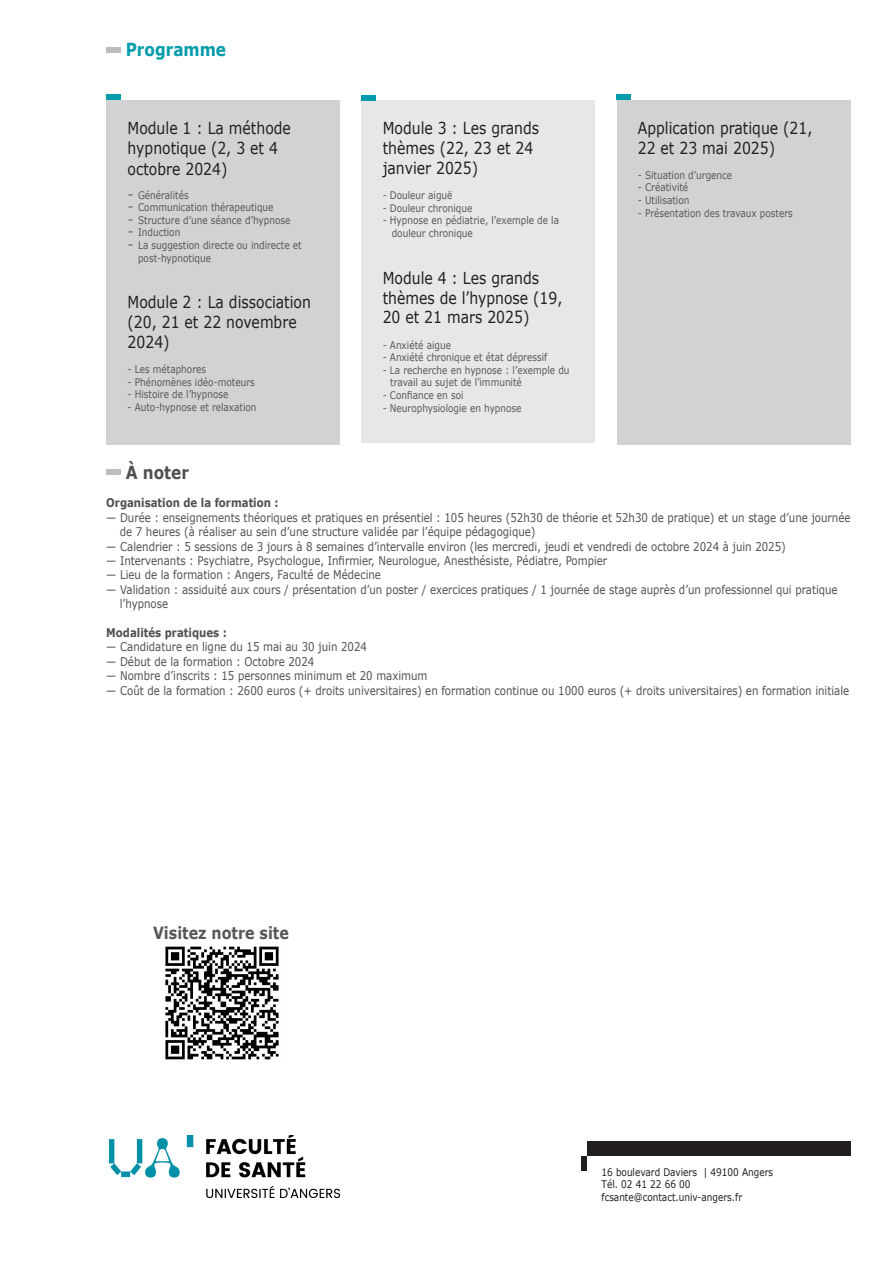
<style>
.page{position:relative;width:893px;height:1263px;background:#fff}
.page>*{position:absolute;margin:0;border:0;box-sizing:border-box;transform-origin:0 0}
.t1{font:700 18px "Verdana";color:#009cac;scale:.85 1}
.t2{font:700 18px "Verdana";color:#4f5252;scale:.85 1}
.t3{font:700 16.8px "Verdana";color:#57585a;scale:.85 1}
.t4{font:16.5px/19.8px "Verdana";color:#231f20;scale:.85 1}
.t5{font:12px/14.4px "Verdana";color:#4f5252;scale:.85 1}
.t6{font:700 12px "Verdana";color:#4f5252;scale:.85 1}
.t7{font:10.5px/12.6px "Verdana";color:#57585a;scale:.85 1}
.t8{font:10.5px "Verdana";color:#231f20;scale:.85 1}
.s1{font-family:"Minion Pro";font-size:18px}
</style>
<div class="page">
<div style="left:581px;top:1156px;width:6px;height:14px;background:#231f20"></div>
<div style="left:587px;top:1142px;width:263px;height:14px;background:#231f20"></div>
<div style="left:106px;top:47px;width:14px;height:6px;background:#bcbdc0"></div>
<img style="left:110px;top:1135px;width:230px;height:62px">
<div style="left:106px;top:469px;width:14px;height:6px;background:#bcbdc0"></div>
<div style="left:106px;top:100px;width:234px;height:345px;background:#d1d2d4"></div>
<div style="left:106px;top:94px;width:14px;height:6px;background:#009cac"></div>
<div style="left:361px;top:101px;width:234px;height:342px;background:#e6e7e9"></div>
<div style="left:617px;top:100px;width:233px;height:345px;background:#d1d2d4"></div>
<div style="left:617px;top:94px;width:14px;height:6px;background:#009cac"></div>
<div style="left:361px;top:95px;width:15px;height:6px;background:#009cac"></div>
<img style="left:165px;top:946px;width:114px;height:114px">
<h1 class="t1" style="left:126px;top:37px;width:120px">Programme</h1>
<p class="t4" style="left:128px;top:118px;width:194px">Module 1 : La méthode hypnotique (2, 3 et 4</p>
<p class="t4" style="left:128px;top:159px;width:119px">octobre 2024)</p>
<p class="t7" style="left:128px;top:189px;width:73px"><span class="s1">-</span> Généralités</p>
<p class="t7" style="left:128px;top:201px;width:173px"><span class="s1">-</span> Communication thérapeutique</p>
<p class="t7" style="left:128px;top:214px;width:193px"><span class="s1">-</span> Structure d’une séance d’hypnose</p>
<p class="t7" style="left:128px;top:226px;width:64px"><span class="s1">-</span> Induction</p>
<p class="t7" style="left:138px;top:239px;width:194px;text-indent:-10px"><span class="s1">-</span> La suggestion directe ou indirecte et post-hypnotique</p>
<p class="t4" style="left:128px;top:292px;width:217px">Module 2 : La dissociation (20, 21 et 22 novembre<br>2024)</p>
<p class="t7" style="left:128px;top:363px;width:94px">- Les métaphores</p>
<p class="t7" style="left:128px;top:376px;width:151px">- Phénomènes idéo-moteurs</p>
<p class="t7" style="left:128px;top:388px;width:120px">- Histoire de l’hypnose</p>
<p class="t7" style="left:128px;top:401px;width:153px">- Auto-hypnose et relaxation</p>
<p class="t4" style="left:383px;top:118px;width:186px">Module 3 : Les grands thèmes (22, 23 et 24 janvier 2025)</p>
<p class="t7" style="left:383px;top:189px;width:84px">- Douleur aiguë</p>
<p class="t7" style="left:383px;top:202px;width:107px">- Douleur chronique</p>
<p class="t7" style="left:392px;top:214px;width:198px;text-indent:-9px">- Hypnose en pédiatrie, l’exemple de la douleur chronique</p>
<p class="t4" style="left:383px;top:268px;width:213px">Module 4 : Les grands thèmes de l’hypnose (19,<br>20 et 21 mars 2025)</p>
<p class="t7" style="left:383px;top:338px;width:82px">- Anxiété aigue</p>
<p class="t7" style="left:383px;top:351px;width:195px">- Anxiété chronique et état dépressif</p>
<p class="t7" style="left:390px;top:364px;width:213px;text-indent:-8px">- La recherche en hypnose : l’exemple du travail au sujet de l’immunité</p>
<p class="t7" style="left:383px;top:389px;width:97px">- Confiance en soi</p>
<p class="t7" style="left:383px;top:401px;width:165px">- Neurophysiologie en hypnose</p>
<p class="t4" style="left:638px;top:118px;width:207px">Application pratique (21,<br>22 et 23 mai 2025)</p>
<p class="t7" style="left:638px;top:169px;width:113px">- Situation d’urgence</p>
<p class="t7" style="left:638px;top:181px;width:61px">- Créativité</p>
<p class="t7" style="left:638px;top:194px;width:62px">- Utilisation</p>
<p class="t7" style="left:638px;top:206px;width:184px">- Présentation des travaux posters</p>
<p class="t2" style="left:126px;top:459px;width:76px">À noter</p>
<p class="t6" style="left:106px;top:494px;width:204px">Organisation de la formation :</p>
<p class="t5" style="left:120px;top:510px;width:861px;text-indent:-14px">— Durée : enseignements théoriques et pratiques en présentiel : 105 heures (52h30 de théorie et 52h30 de pratique) et un stage d’une journée de 7 heures (à réaliser au sein d’une structure validée par l’équipe pédagogique)</p>
<p class="t5" style="left:106px;top:539px;width:801px">— Calendrier : 5 sessions de 3 jours à 8 semaines d’intervalle environ (les mercredi, jeudi et vendredi de octobre 2024 à juin 2025)</p>
<p class="t5" style="left:106px;top:553px;width:591px">— Intervenants : Psychiatre, Psychologue, Infirmier, Neurologue, Anesthésiste, Pédiatre, Pompier</p>
<p class="t5" style="left:106px;top:568px;width:325px">— Lieu de la formation : Angers, Faculté de Médecine</p>
<p class="t5" style="left:120px;top:582px;width:846px;text-indent:-14px">— Validation : assiduité aux cours / présentation d’un poster / exercices pratiques / 1 journée de stage auprès d’un professionnel qui pratique l’hypnose</p>
<p class="t6" style="left:106px;top:624px;width:143px">Modalités pratiques :</p>
<p class="t5" style="left:106px;top:640px;width:308px">— Candidature en ligne du 15 mai au 30 juin 2024</p>
<p class="t5" style="left:106px;top:654px;width:246px">— Début de la formation : Octobre 2024</p>
<p class="t5" style="left:106px;top:668px;width:379px">— Nombre d’inscrits : 15 personnes minimum et 20 maximum</p>
<p class="t5" style="left:106px;top:683px;width:875px">— Coût de la formation : 2600 euros (+ droits universitaires) en formation continue ou 1000 euros (+ droits universitaires) en formation initiale</p>
<p class="t3" style="left:153px;top:921px;width:161px">Visitez notre site</p>
<p class="t8" style="left:601px;top:1165px;width:203px">16 boulevard Daviers | 49100 Angers</p>
<p class="t8" style="left:601px;top:1177px;width:106px">Tél. 02 41 22 66 00</p>
<p class="t8" style="left:601px;top:1190px;width:167px">fcsante@contact.univ-angers.fr</p>
</div>
